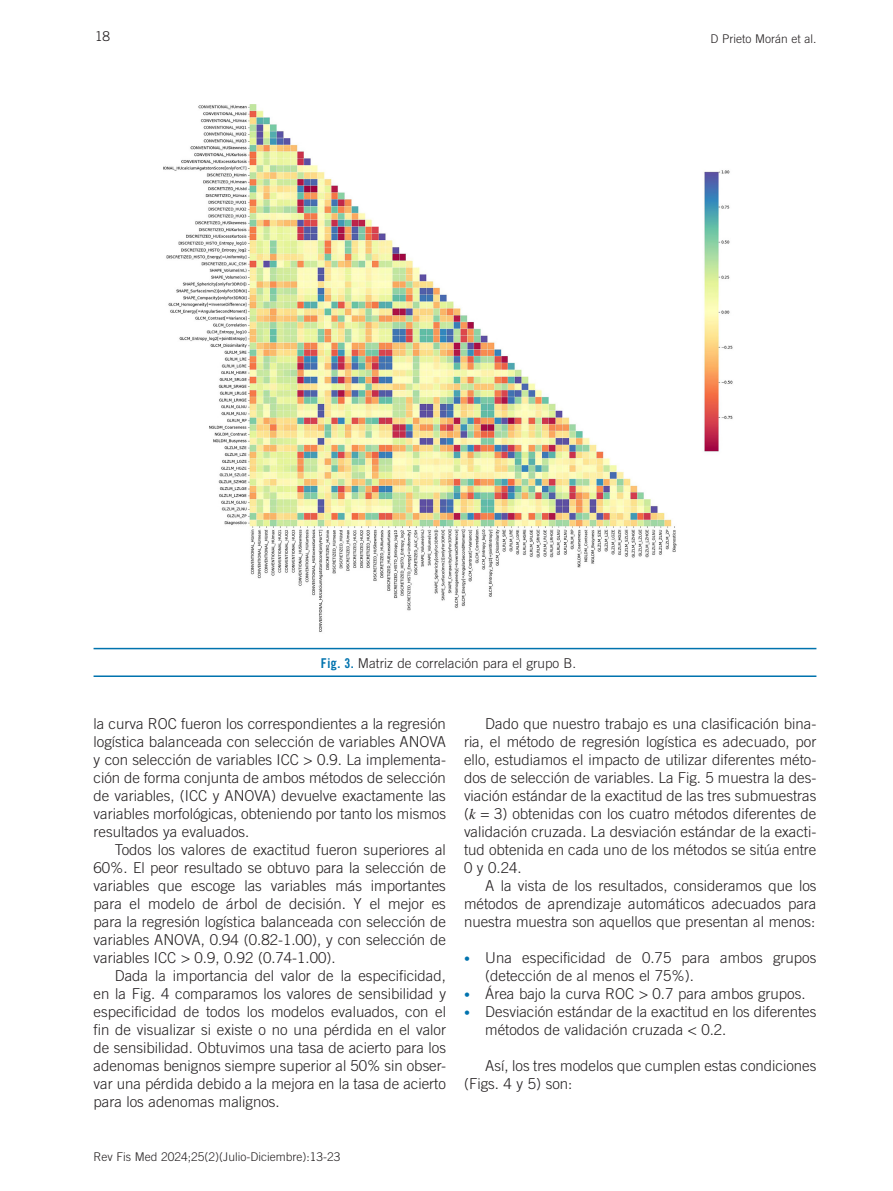
<style>
.page{position:relative;width:893px;height:1191px;background:#fff}
.page>*{position:absolute;margin:0;border:0;box-sizing:border-box;transform-origin:0 0}
.texto_normal_IG{font:300 15px/18px "Trade Gothic";color:#231f20;text-align:justify}
.Figura_pie_IG{font:300 13.5px "Trade Gothic";color:#231f20}
.t1{font:300 12px "Trade Gothic";color:#231f20}
.s1{font-family:"Trade Gothic Bold Cond Twenty 10";font-weight:400;color:#0073ae}
.s2{font-family:"Times Italic Os F";font-weight:400}
.s3{font-size:12px;color:#0073ae}
</style>
<div class="page">
<hr style="left:94px;top:648px;width:722px;height:1px;background:#0073ae">
<hr style="left:94px;top:675px;width:722px;height:2px;background:#0073ae">
<img style="left:163px;top:104px;width:570px;height:528px">
<p class="Figura_pie_IG" style="left:95px;top:28px;width:17px">18</p>
<p class="t1" style="left:710px;top:31px;width:108px">D Prieto Morán et al.</p>
<p class="Figura_pie_IG" style="left:321px;top:655px;width:257px"><span class="s1">Fig. 3.</span> Matriz de correlación para el grupo B.</p>
<p class="texto_normal_IG" style="left:94px;top:714px;width:354px">la curva ROC fueron los correspondientes a la regresión logística balanceada con selección de variables ANOVA y con selección de variables ICC &gt; 0.9. La implementa&shy;ción de forma conjunta de ambos métodos de selección de variables, (ICC y ANOVA) devuelve exactamente las variables morfológicas, obteniendo por tanto los mismos resultados ya evaluados.</p>
<p class="texto_normal_IG" style="left:94px;top:840px;width:354px;text-indent:21px">Todos los valores de exactitud fueron superiores al 60%. El peor resultado se obtuvo para la selección de variables que escoge las variables más importantes para el modelo de árbol de decisión. Y el mejor es para la regresión logística balanceada con selección de variables ANOVA, 0.94 (0.82-1.00), y con selección de variables ICC &gt; 0.9, 0.92 (0.74-1.00).</p>
<p class="texto_normal_IG" style="left:94px;top:966px;width:354px;text-indent:21px">Dada la importancia del valor de la especificidad, en la Fig. 4 comparamos los valores de sensibilidad y especificidad de todos los modelos evaluados, con el fin de visualizar si existe o no una pérdida en el valor de sensibilidad. Obtuvimos una tasa de acierto para los adenomas benignos siempre superior al 50% sin obser&shy;var una pérdida debido a la mejora en la tasa de acierto para los adenomas malignos.</p>
<p class="t1" style="left:94px;top:1149px;width:249px">Rev Fis Med 2024;25(2)(Julio-Diciembre):13-23</p>
<p class="texto_normal_IG" style="left:464px;top:714px;width:354px;text-indent:21px">Dado que nuestro trabajo es una clasificación bina&shy;ria, el método de regresión logística es adecuado, por ello, estudiamos el impacto de utilizar diferentes méto&shy;dos de selección de variables. La Fig. 5 muestra la des&shy;viación estándar de la exactitud de las tres submuestras (<span class="s2">k</span> = 3) obtenidas con los cuatro métodos diferentes de validación cruzada. La desviación estándar de la exacti&shy;tud obtenida en cada uno de los métodos se sitúa entre 0 y 0.24.</p>
<p class="texto_normal_IG" style="left:464px;top:876px;width:354px;text-indent:21px">A la vista de los resultados, consideramos que los métodos de aprendizaje automáticos adecuados para nuestra muestra son aquellos que presentan al menos:</p>
<p class="texto_normal_IG" style="left:485px;top:948px;width:333px;text-indent:-21px"><span class="s3">•</span> Una especificidad de 0.75 para ambos grupos (detección de al menos el 75%).</p>
<p class="texto_normal_IG" style="left:464px;top:984px;width:343px"><span class="s3">•</span> Área bajo la curva ROC &gt; 0.7 para ambos grupos.</p>
<p class="texto_normal_IG" style="left:485px;top:1002px;width:333px;text-indent:-21px"><span class="s3">•</span> Desviación estándar de la exactitud en los diferentes métodos de validación cruzada &lt; 0.2.</p>
<p class="texto_normal_IG" style="left:464px;top:1056px;width:354px;text-indent:21px">Así, los tres modelos que cumplen estas condiciones (Figs. 4 y 5) son:</p>
</div>
